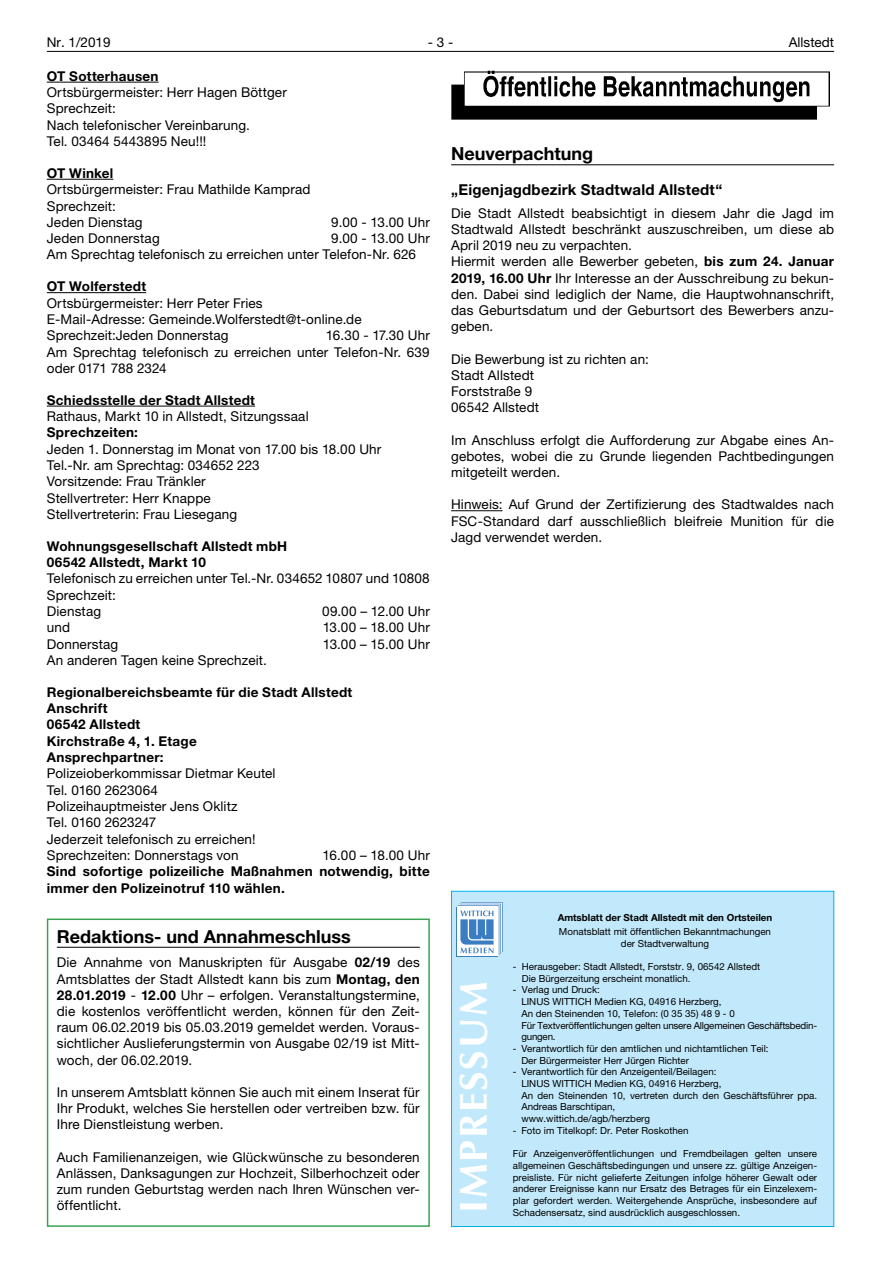
<style>
.page{position:relative;width:881px;height:1263px;background:#fff}
.page>*{position:absolute;margin:0;border:0;box-sizing:border-box;transform-origin:0 0}
.t1{font:700 39px "Optima LT";letter-spacing:.05em;color:#fff}
.t2{font:700 18px "Helvetica Neue LT";color:#000}
.t3{font:700 15px "Helvetica Neue LT";letter-spacing:.015em;color:#000}
.t4{font:13.5px/16.2px "Helvetica Neue LT";letter-spacing:.01em;color:#000}
.t5{font:700 13.5px/16.4px "Helvetica Neue LT";letter-spacing:.02em;color:#000}
.t6{font:9.75px/11.7px "Helvetica Neue LT";color:#000}
.t7{font:9.75px/11.7px "Helvetica Neue LT";letter-spacing:-.02em;color:#000}
.t8{font:700 9.75px "Helvetica Neue LT";color:#000}
.s1{font-weight:700}
</style>
<div class="page">
<hr style="left:47px;top:51px;width:786px;height:1px;background:#000">
<hr style="left:451px;top:164px;width:382px;height:1px;background:#000">
<img style="left:451px;top:70px;width:378px;height:49px">
<hr style="left:451px;top:510px;width:51px;height:1px;background:#000">
<hr style="left:47px;top:82px;width:111px;height:1px;background:#000">
<hr style="left:47px;top:179px;width:66px;height:1px;background:#000">
<hr style="left:47px;top:292px;width:99px;height:1px;background:#000">
<hr style="left:47px;top:406px;width:208px;height:1px;background:#000">
<hr style="left:57px;top:947px;width:362px;height:1px;background:#000">
<div style="left:47px;top:918px;width:382px;height:309px;border:2px solid #38a555"></div>
<div style="left:451px;top:891px;width:382px;height:336px;background:#c2e9fb;border:1px solid #00afea"></div>
<div style="left:456px;top:907px;width:41px;height:50px;background:#3a7ec1"></div>
<svg style="left:457px;top:955px;width:40px;height:1px"></svg>
<svg style="left:457px;top:902px;width:45px;height:53px"></svg>
<p class="t4" style="left:47px;top:34px;width:65px">Nr. 1/2019</p>
<p class="t4" style="left:427px;top:34px;width:27px">- 3 -</p>
<p class="t4" style="left:788px;top:34px;width:47px">Allstedt</p>
<p class="t5" style="left:47px;top:67px;width:113px">OT Sotterhausen</p>
<p class="t4" style="left:47px;top:84px;width:241px">Ortsbürgermeister: Herr Hagen Böttger<br>Sprechzeit:<br>Nach telefonischer Vereinbarung.<br>Tel. 03464 5443895 Neu!!!</p>
<p class="t5" style="left:47px;top:165px;width:68px">OT Winkel</p>
<p class="t4" style="left:47px;top:181px;width:265px">Ortsbürgermeister: Frau Mathilde Kamprad<br>Sprechzeit:<br>Jeden Dienstag</p>
<p class="t4" style="left:331px;top:214px;width:100px">9.00 - 13.00 Uhr</p>
<p class="t4" style="left:47px;top:230px;width:384px;text-indent:284px">9.00 - 13.00 Uhr<br>Am Sprechtag telefonisch zu erreichen unter Telefon-Nr. 626</p>
<p class="t5" style="left:47px;top:278px;width:101px">OT Wolferstedt</p>
<p class="t4" style="left:47px;top:294px;width:316px">Ortsbürgermeister: Herr Peter Fries<br>E-Mail-Adresse: Gemeinde.Wolferstedt@t-online.de<br>Sprechzeit:Jeden Donnerstag</p>
<p class="t4" style="left:47px;top:230px;width:114px">Jeden Donnerstag</p>
<p class="t4" style="left:47px;top:327px;width:384px;text-align:justify;text-indent:279px">16.30 - 17.30 Uhr Am Sprechtag telefonisch zu erreichen unter Telefon-Nr. 639 oder 0171 788 2324</p>
<p class="t5" style="left:47px;top:391px;width:210px">Schiedsstelle der Stadt Allstedt</p>
<p class="t4" style="left:47px;top:408px;width:263px">Rathaus, Markt 10 in Allstedt, Sitzungssaal</p>
<p class="t5" style="left:47px;top:424px;width:93px">Sprechzeiten:</p>
<p class="t4" style="left:47px;top:440px;width:336px">Jeden 1. Donnerstag im Monat von 17.00 bis 18.00 Uhr Tel.-Nr. am Sprechtag: 034652 223<br>Vorsitzende: Frau Tränkler<br>Stellvertreter: Herr Knappe<br>Stellvertreterin: Frau Liesegang</p>
<p class="t5" style="left:47px;top:537px;width:242px">Wohnungsgesellschaft Allstedt mbH<br>06542 Allstedt, Markt 10</p>
<p class="t4" style="left:47px;top:570px;width:384px">Telefonisch zu erreichen unter Tel.-Nr. 034652 10807 und 10808<br>Sprechzeit:<br>Dienstag</p>
<p class="t4" style="left:322px;top:603px;width:109px">09.00 – 12.00 Uhr</p>
<p class="t4" style="left:47px;top:619px;width:25px">und</p>
<p class="t4" style="left:322px;top:619px;width:109px">13.00 – 18.00 Uhr</p>
<p class="t4" style="left:47px;top:635px;width:73px">Donnerstag</p>
<p class="t4" style="left:322px;top:635px;width:108px">13.00 – 15.00 Uhr</p>
<p class="t4" style="left:47px;top:652px;width:221px">An anderen Tagen keine Sprechzeit.</p>
<p class="t5" style="left:47px;top:683px;width:307px">Regionalbereichsbeamte für die Stadt Allstedt<br>Anschrift<br>06542 Allstedt<br>Kirchstraße 4, 1. Etage<br>Ansprechpartner:</p>
<p class="t4" style="left:47px;top:765px;width:230px">Polizeioberkommissar Dietmar Keutel<br>Tel. 0160 2623064<br>Polizeihauptmeister Jens Oklitz<br>Tel. 0160 2623247<br>Jederzeit telefonisch zu erreichen!<br>Sprechzeiten: Donnerstags von</p>
<p class="t4" style="left:322px;top:847px;width:109px">16.00 – 18.00 Uhr</p>
<p class="t5" style="left:47px;top:863px;width:384px">Sind sofortige polizeiliche Maßnahmen notwendig, bitte immer den Polizeinotruf 110 wählen.</p>
<h2 class="t2" style="left:57px;top:925px;width:295px">Redaktions- und Annahmeschluss</h2>
<p class="t4" style="left:57px;top:954px;width:364px;text-align:justify">Die Annahme von Manuskripten für Ausgabe <span class="s1">02/19</span> des Amtsblattes der Stadt Allstedt kann bis zum <span class="s1">Montag, den 28.01.2019</span> - <span class="s1">12.00</span> Uhr – erfolgen. Veranstaltungstermine, die kostenlos veröffentlicht werden, können für den Zeit&shy;raum 06.02.2019 bis 05.03.2019 gemeldet werden. Voraus&shy;sichtlicher Auslieferungstermin von Ausgabe 02/19 ist Mitt&shy;woch, der 06.02.2019.</p>
<p class="t4" style="left:57px;top:1084px;width:364px;text-align:justify">In unserem Amtsblatt können Sie auch mit einem Inserat für Ihr Produkt, welches Sie herstellen oder vertreiben bzw. für Ihre Dienstleistung werben.</p>
<p class="t4" style="left:57px;top:1149px;width:364px;text-align:justify">Auch Familienanzeigen, wie Glückwünsche zu besonderen Anlässen, Danksagungen zur Hochzeit, Silberhochzeit oder zum runden Geburtstag werden nach Ihren Wünschen ver&shy;öffentlicht.</p>
<h2 class="t2" style="left:451px;top:143px;width:144px">Neuverpachtung</h2>
<p class="t3" style="left:451px;top:181px;width:272px">„Eigenjagdbezirk Stadtwald Allstedt“</p>
<p class="t4" style="left:451px;top:205px;width:384px">Die Stadt Allstedt beabsichtigt in diesem Jahr die Jagd im Stadtwald Allstedt beschränkt auszuschreiben, um diese ab April 2019 neu zu verpachten.<br>Hiermit werden alle Bewerber gebeten, <span class="s1">bis zum 24. Januar 2019, 16.00 Uhr</span> Ihr Interesse an der Ausschreibung zu bekun&shy;den. Dabei sind lediglich der Name, die Hauptwohnanschrift, das Geburtsdatum und der Geburtsort des Bewerbers anzu&shy;geben.</p>
<p class="t4" style="left:451px;top:350px;width:199px">Die Bewerbung ist zu richten an:<br>Stadt Allstedt<br>Forststraße 9<br>06542 Allstedt</p>
<p class="t4" style="left:451px;top:431px;width:384px;text-align:justify">Im Anschluss erfolgt die Aufforderung zur Abgabe eines An&shy;gebotes, wobei die zu Grunde liegenden Pachtbedingungen mitgeteilt werden.</p>
<p class="t4" style="left:451px;top:496px;width:384px;text-align:justify">Hinweis: Auf Grund der Zertifizierung des Stadtwaldes nach FSC-Standard darf ausschließlich bleifreie Munition für die Jagd verwendet werden.</p>
<h1 class="t1" style="left:450px;top:1213px;width:233px;rotate:-90deg">IMPRESSUM</h1>
<p class="t8" style="left:557px;top:911px;width:216px">Amtsblatt der Stadt Allstedt mit den Ortsteilen</p>
<p class="t6" style="left:558px;top:925px;width:213px;text-align:center">Monatsblatt mit öffentlichen Bekanntmachungen der Stadtverwaltung</p>
<p class="t6" style="left:521px;top:960px;width:240px;text-indent:-9px">- Herausgeber: Stadt Allstedt, Forststr. 9, 06542 Allstedt<br>Die Bürgerzeitung erscheint monatlich.</p>
<p class="t7" style="left:521px;top:984px;width:297px;text-indent:-9px">- Verlag und Druck:<br>LINUS WITTICH Medien KG, 04916 Herzberg,<br>An den Steinenden 10, Telefon: (0 35 35) 48 9 - 0<br>Für Textveröffentlichungen gelten unsere Allgemeinen Geschäftsbedin&shy;gungen.</p>
<p class="t6" style="left:521px;top:1042px;width:249px;text-indent:-9px">- Verantwortlich für den amtlichen und nichtamtlichen Teil:<br>Der Bürgermeister Herr Jürgen Richter</p>
<p class="t6" style="left:521px;top:1066px;width:297px;text-indent:-9px">- Verantwortlich für den Anzeigenteil/Beilagen:<br>LINUS WITTICH Medien KG, 04916 Herzberg,<br>An den Steinenden 10, vertreten durch den Geschäftsführer ppa.<br>Andreas Barschtipan,<br>www.wittich.de/agb/herzberg</p>
<p class="t6" style="left:512px;top:1124px;width:177px">- Foto im Titelkopf: Dr. Peter Roskothen</p>
<p class="t6" style="left:512px;top:1148px;width:306px;text-align:justify">Für Anzeigenveröffentlichungen und Fremdbeilagen gelten unsere allgemeinen Geschäftsbedingungen und unsere zz. gültige Anzeigen&shy;preisliste. Für nicht gelieferte Zeitungen infolge höherer Gewalt oder anderer Ereignisse kann nur Ersatz des Betrages für ein Einzelexem&shy;plar gefordert werden. Weitergehende Ansprüche, insbesondere auf Schadensersatz, sind ausdrücklich ausgeschlossen.</p>
</div>
